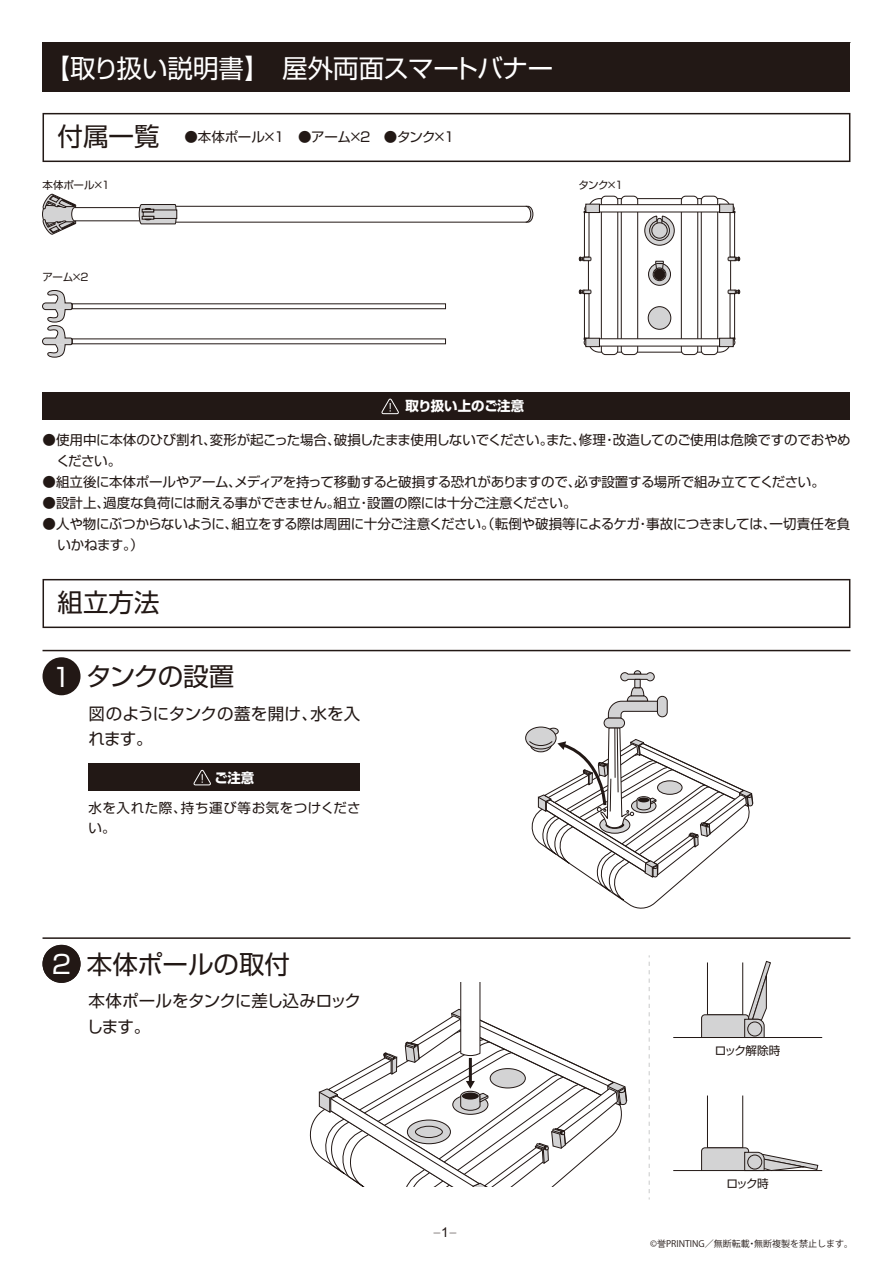
<style>
.page{position:relative;width:893px;height:1263px;background:#fff}
.page>*{position:absolute;margin:0;border:0;box-sizing:border-box;transform-origin:0 0}
.t1{font:25.5px "Shin Go Pro";letter-spacing:-.01em;color:#fff}
.t2{font:25.5px "Shin Go Pro";color:#221815}
.t3{font:16.5px/25.5px "Shin Go Pro";letter-spacing:.005em;color:#221815}
.t4{font:16.5px/25.5px "Shin Go Pro";letter-spacing:-.02em;color:#221815}
.t5{font:13.5px/21px "Shin Go Pro";letter-spacing:-.02em;color:#221815}
.t6{font:13.5px/19.5px "Shin Go Pro";letter-spacing:.04em;color:#221815}
.t7{font:700 13.5px "Shin Go Pro";letter-spacing:-.015em;color:#fff}
.t8{font:11.7px "Shin Go Pro";letter-spacing:-.1em;color:#221815}
.t9{font:10.5px "Shin Go Pro";letter-spacing:-.02em;color:#221815}
.t10{font:9px "Koz Go Pr 6 N";color:#221815}
.t11{font:300 6.75px "Shin Go Pro";color:#221815;scale:4 1}
.s1{font-size:25.5px}
.s2{color:#fff}
.s3{font-family:"Arial";font-weight:400;font-size:13.5px}
</style>
<div class="page">
<div style="left:43px;top:43px;width:807px;height:49px;background:#221815"></div>
<svg style="left:43px;top:113px;width:807px;height:49px"></svg>
<div style="left:43px;top:392px;width:807px;height:27px;background:#221815"></div>
<svg style="left:382px;top:398px;width:17px;height:16px"></svg>
<svg style="left:43px;top:579px;width:807px;height:49px"></svg>
<div style="left:43px;top:657px;width:38px;height:38px;background:#221815;border-radius:50%"></div>
<hr style="left:43px;top:650px;width:807px;height:1px;background:#221815">
<div style="left:43px;top:945px;width:38px;height:38px;background:#221815;border-radius:50%"></div>
<hr style="left:43px;top:937px;width:807px;height:2px;background:#221815">
<div style="left:88px;top:763px;width:272px;height:27px;background:#221815"></div>
<svg style="left:194px;top:769px;width:17px;height:17px"></svg>
<svg style="left:42px;top:290px;width:404px;height:68px"></svg>
<svg style="left:42px;top:194px;width:491px;height:41px"></svg>
<svg style="left:579px;top:196px;width:161px;height:159px"></svg>
<div style="left:727px;top:339px;width:8px;height:7px;border:1px solid #221815;border-radius:50%"></div>
<div style="left:719px;top:338px;width:14px;height:9px;background:#d3d3d4;border:1px solid #221815"></div>
<div style="left:584px;top:339px;width:8px;height:7px;border:1px solid #221815;border-radius:50%"></div>
<div style="left:586px;top:338px;width:14px;height:9px;background:#d3d3d4;border:1px solid #221815"></div>
<div style="left:707px;top:1095px;width:36px;height:53px;background:#fff;border:1px solid #221815"></div>
<hr style="left:673px;top:1170px;width:149px;height:1px;background:#221815">
<svg style="left:701px;top:1147px;width:117px;height:24px"></svg>
<div style="left:748px;top:1155px;width:14px;height:14px;background:#d3d3d4;border-radius:50%"></div>
<div style="left:747px;top:1155px;width:15px;height:14px;border:1px solid #221815;border-radius:50%"></div>
<hr style="left:673px;top:1037px;width:149px;height:1px;background:#221815">
<svg style="left:701px;top:961px;width:70px;height:76px"></svg>
<div style="left:748px;top:1022px;width:14px;height:14px;background:#d3d3d4;border-radius:50%"></div>
<div style="left:747px;top:1022px;width:15px;height:14px;border:1px solid #221815;border-radius:50%"></div>
<svg style="left:649px;top:955px;width:1px;height:244px"></svg>
<div style="left:525px;top:727px;width:31px;height:22px;border:1px solid #221815;border-radius:50%"></div>
<svg style="left:528px;top:727px;width:225px;height:182px"></svg>
<hr style="left:615px;top:728px;width:1px;height:50px;background:#221815">
<svg style="left:608px;top:687px;width:50px;height:32px"></svg>
<svg style="left:620px;top:670px;width:35px;height:11px"></svg>
<svg style="left:635px;top:679px;width:5px;height:9px"></svg>
<div style="left:657px;top:696px;width:10px;height:21px;background:#d3d3d4;border-radius:5px"></div>
<div style="left:657px;top:696px;width:10px;height:21px;border:1px solid #221815;border-radius:5px"></div>
<div style="left:604px;top:718px;width:21px;height:10px;background:#d3d3d4;border-radius:5px"></div>
<div style="left:604px;top:718px;width:21px;height:10px;border:1px solid #221815;border-radius:5px"></div>
<svg style="left:319px;top:982px;width:308px;height:205px"></svg>
<h1 class="t1" style="left:45px;top:47px;width:510px">【取り扱い説明書】　屋外両面スマートバナー</h1>
<p class="t5" style="left:58px;top:125px;width:398px"><span class="s1">付属一覧</span> ●本体ポール×1　●アーム×2　●タンク×1</p>
<p class="t9" style="left:43px;top:176px;width:69px">本体ポール×1</p>
<p class="t9" style="left:579px;top:176px;width:46px">タンク×1</p>
<p class="t9" style="left:42px;top:268px;width:47px">アーム×2</p>
<p class="t7" style="left:405px;top:395px;width:120px">取り扱い上のご注意</p>
<p class="t5" style="left:56px;top:428px;width:796px;text-indent:-14px">●使用中に本体のひび割れ、変形が起こった場合、破損したまま使用しないでください。また、修理・改造してのご使用は危険ですのでおやめください。</p>
<p class="t5" style="left:43px;top:470px;width:784px">●組立後に本体ポールやアーム、メディアを持って移動すると破損する恐れがありますので、必ず設置する場所で組み立ててください。</p>
<p class="t5" style="left:43px;top:491px;width:536px">●設計上、過度な負荷には耐える事ができません。組立・設置の際には十分ご注意ください。</p>
<p class="t5" style="left:58px;top:512px;width:794px;text-indent:-15px">●人や物にぶつからないように、組立をする際は周囲に十分ご注意ください。（転倒や破損等によるケガ・事故につきましては、一切責任を負いかねます。）</p>
<h1 class="t2" style="left:58px;top:581px;width:103px">組立方法</h1>
<h1 class="t2" style="left:52px;top:655px;width:184px"><span class="s2">1</span> タンクの設置</h1>
<p class="t3" style="left:88px;top:699px;width:273px">図のようにタンクの蓋を開け、水を入れます。</p>
<p class="t7" style="left:214px;top:767px;width:41px">ご注意</p>
<p class="t6" style="left:88px;top:797px;width:274px">水を入れた際、持ち運び等お気をつけください。</p>
<h1 class="t2" style="left:52px;top:943px;width:240px"><span class="s2">2</span> 本体ポールの取付</h1>
<p class="t4" style="left:87px;top:986px;width:276px">本体ポールをタンクに差し込みロックします。</p>
<p class="t11" style="left:433px;top:1227px;width:8px">-<span class="s3">1</span>-</p>
<p class="t8" style="left:715px;top:1041px;width:67px">ロック解除時</p>
<p class="t8" style="left:726px;top:1174px;width:44px">ロック時</p>
<p class="t10" style="left:650px;top:1239px;width:204px">©誉PRINTING／無断転載・無断複製を禁止します。</p>
</div>
